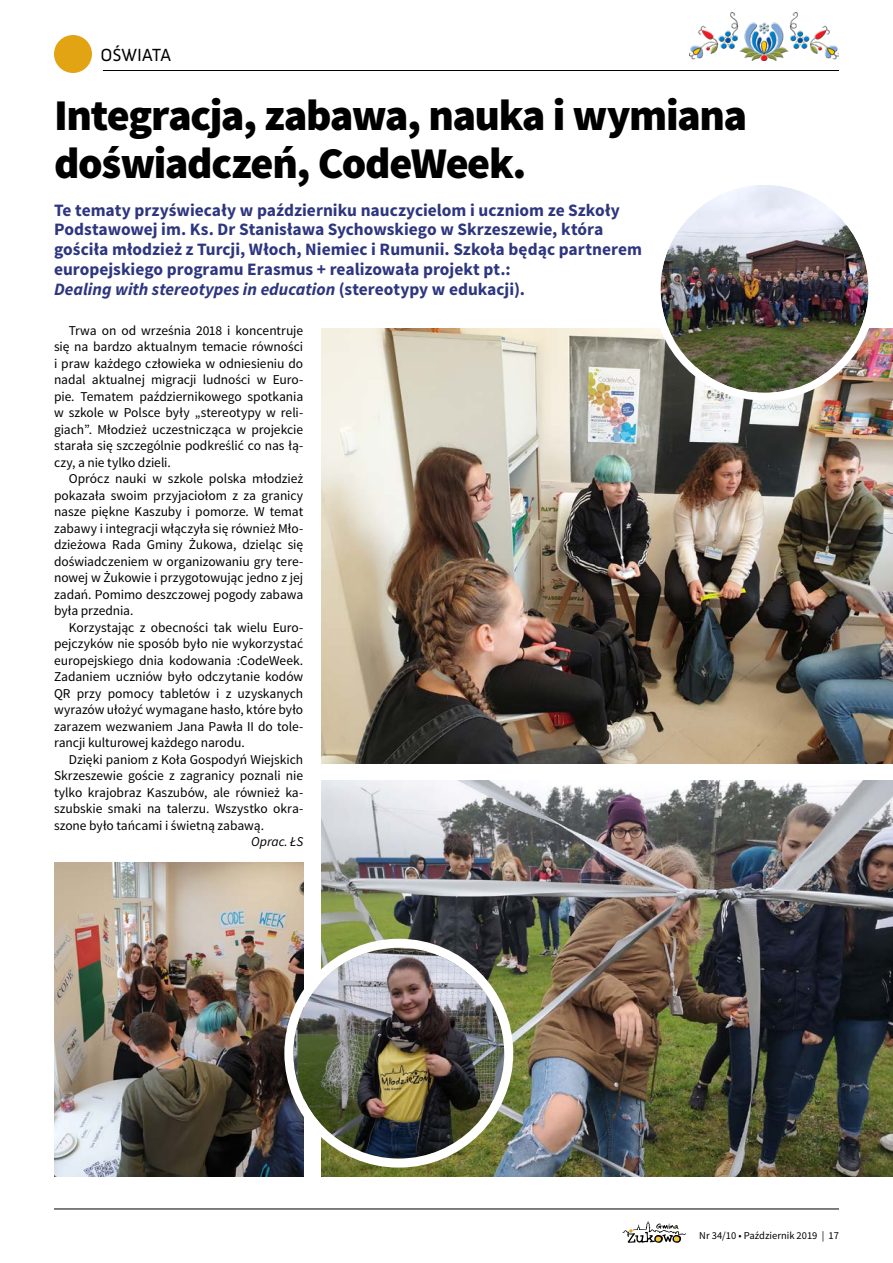
<style>
.page{position:relative;width:893px;height:1263px;background:#fff}
.page>*{position:absolute;margin:0;border:0;box-sizing:border-box;transform-origin:0 0}
.t1{font:900 43.95px/48.2px "Source Sans Pro";letter-spacing:-.03em;color:#000}
.t2{font:18px "Anivers";color:#000}
.t3{font:700 17.4px/19.8px "Source Sans Pro";color:#2d367f}
.t4{font:13.5px/16.5px "Source Sans Pro";letter-spacing:-.005em;color:#000;text-align:justify}
.t5{font:italic 13.5px "Source Sans Pro";letter-spacing:-.005em;color:#000}
.t6{font:10.5px "Source Sans Pro";color:#000}
.s1{font-style:italic}
</style>
<div class="page">
<div style="left:54px;top:35px;width:38px;height:38px;background:#e3a413;border-radius:50%"></div>
<img style="left:689px;top:12px;width:150px;height:49px">
<svg style="left:622px;top:1221px;width:64px;height:22px"></svg>
<hr style="left:54px;top:1209px;width:785px;height:1px;background:#000">
<hr style="left:103px;top:70px;width:736px;height:1px;background:#000">
<img style="left:322px;top:329px;width:571px;height:435px">
<img style="left:322px;top:780px;width:571px;height:396px">
<img style="left:54px;top:862px;width:250px;height:314px">
<img style="left:293px;top:948px;width:211px;height:210px;border-radius:105px">
<div style="left:284px;top:939px;width:229px;height:228px;border:9px solid #fff;border-radius:50%"></div>
<img style="left:660px;top:185px;width:208px;height:208px;border-radius:104px">
<div style="left:653px;top:177px;width:223px;height:224px;border:8px solid #fff;border-radius:50%"></div>
<h2 class="t2" style="left:100px;top:45px;width:72px">OŚWIATA</h2>
<h1 class="t1" style="left:54px;top:93px;width:695px">Integracja, zabawa, nauka i wymiana doświadczeń, CodeWeek.</h1>
<p class="t3" style="left:54px;top:201px;width:589px">Te tematy przyświecały w październiku nauczycielom i uczniom ze Szkoły Podstawowej im. Ks. Dr Stanisława Sychowskiego w Skrzeszewie, która gościła młodzież z Turcji, Włoch, Niemiec i Rumunii. Szkoła będąc partnerem europejskiego programu Erasmus + realizowała projekt pt.:<br><span class="s1">Dealing with stereotypes in education</span> (stereotypy w edukacji).</p>
<p class="t4" style="left:54px;top:322px;width:251px;text-indent:15px">Trwa on od września 2018 i koncentruje się na bardzo aktualnym temacie równości i praw każdego człowieka w odniesieniu do nadal aktualnej migracji ludności w Euro&shy;pie. Tematem październikowego spotkania w szkole w Polsce były „stereotypy w reli&shy;giach”. Młodzież uczestnicząca w projekcie starała się szczególnie podkreślić co nas łą&shy;czy, a nie tylko dzieli.</p>
<p class="t4" style="left:54px;top:470px;width:251px;text-indent:15px">Oprócz nauki w szkole polska młodzież pokazała swoim przyjaciołom z za granicy nasze piękne Kaszuby i pomorze. W temat zabawy i integracji włączyła się również Mło&shy;dzieżowa Rada Gminy Żukowa, dzieląc się doświadczeniem w organizowaniu gry tere&shy;nowej w Żukowie i przygotowując jedno z jej zadań. Pomimo deszczowej pogody zabawa była przednia.</p>
<p class="t4" style="left:54px;top:619px;width:251px;text-indent:15px">Korzystając z obecności tak wielu Euro&shy;pejczyków nie sposób było nie wykorzystać europejskiego dnia kodowania :CodeWeek.<br>Zadaniem uczniów było odczytanie kodów QR przy pomocy tabletów i z uzyskanych wyrazów ułożyć wymagane hasło, które było zarazem wezwaniem Jana Pawła II do tole&shy;rancji kulturowej każdego narodu.</p>
<p class="t4" style="left:54px;top:751px;width:251px;text-indent:15px">Dzięki paniom z Koła Gospodyń Wiejskich Skrzeszewie goście z zagranicy poznali nie tylko krajobraz Kaszubów, ale również ka&shy;szubskie smaki na talerzu. Wszystko okra&shy;szone było tańcami i świetną zabawą.</p>
<p class="t5" style="left:251px;top:833px;width:53px">Oprac. ŁS</p>
<p class="t6" style="left:699px;top:1229px;width:141px">Nr 34/10 • Październik 2019 | 17</p>
</div>
